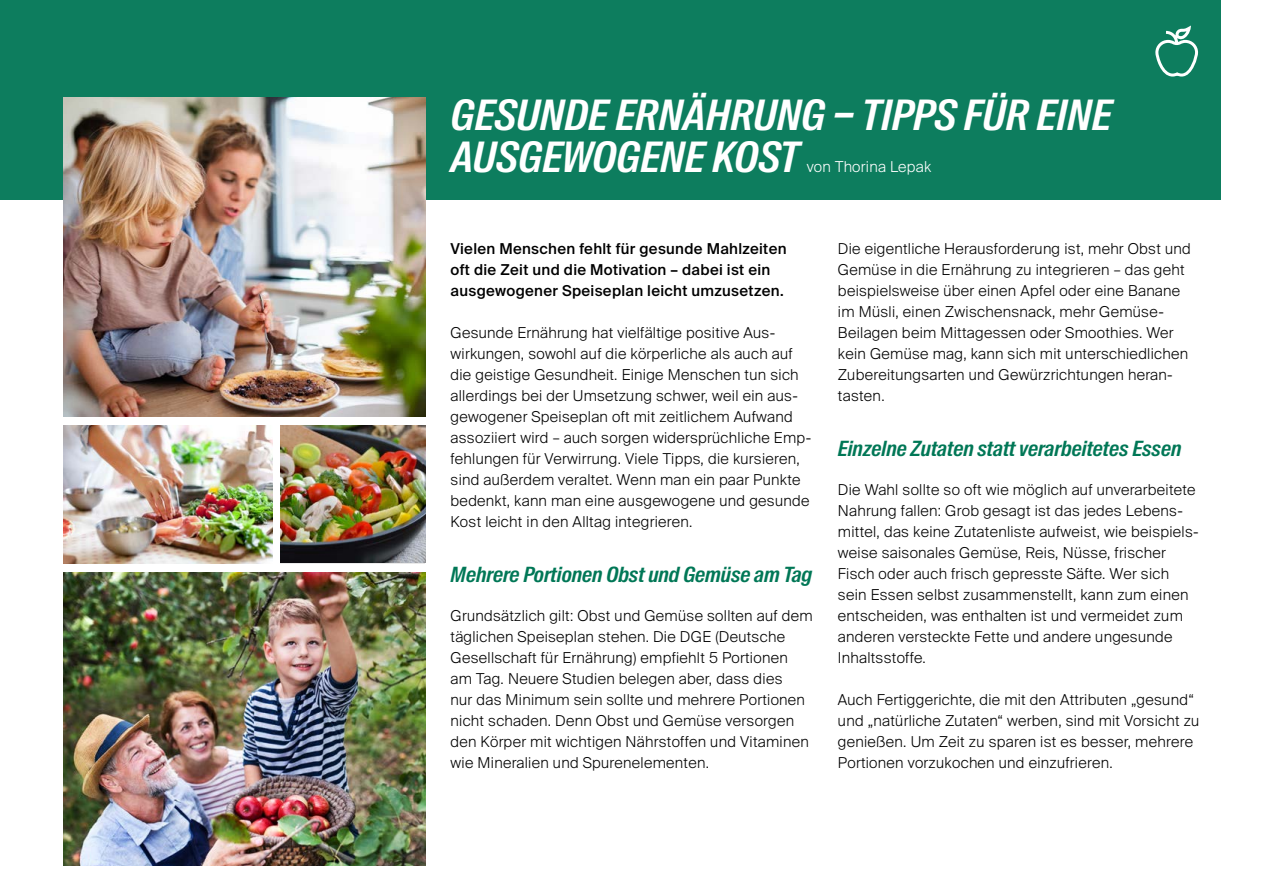
<style>
.page{position:relative;width:1263px;height:893px;background:#fff}
.page>*{position:absolute;margin:0;border:0;box-sizing:border-box;transform-origin:0 0}
.t1{font:italic 600 42px/42px "Suisse Intl Cond";color:#fff}
.t2{font:italic 600 21px "Suisse Intl Cond";color:#007756}
.t3{font:300 15px/21px "Suisse Intl";letter-spacing:.02em;color:#000}
.t4{font:500 15px/21px "Suisse Intl";letter-spacing:.02em;color:#000}
.t5{font:300 15px "Suisse Intl";letter-spacing:.02em;color:#fff}
</style>
<div class="page">
<div style="left:0;top:0;width:1220px;height:199px;background:#0d7d5e"></div>
<img style="left:64px;top:98px;width:361px;height:319px">
<img style="left:64px;top:572px;width:361px;height:294px">
<img style="left:64px;top:425px;width:208px;height:139px">
<img style="left:281px;top:425px;width:144px;height:138px">
<svg style="left:1155px;top:25px;width:44px;height:52px"></svg>
<h1 class="t1" style="left:451px;top:95px;width:662px">GESUNDE ERNÄHRUNG – TIPPS FÜR EINE<br>AUSGEWOGENE KOST</h1>
<p class="t5" style="left:807px;top:158px;width:126px">von Thorina Lepak</p>
<p class="t4" style="left:450px;top:238px;width:337px">Vielen Menschen fehlt für gesunde Mahlzeiten oft die Zeit und die Motivation – dabei ist ein ausgewogener Speiseplan leicht umzusetzen.</p>
<p class="t3" style="left:450px;top:322px;width:362px">Gesunde Ernährung hat vielfältige positive Aus&shy;wirkungen, sowohl auf die körperliche als auch auf die geistige Gesundheit. Einige Menschen tun sich allerdings bei der Umsetzung schwer, weil ein aus&shy;gewogener Speiseplan oft mit zeitlichem Aufwand assoziiert wird – auch sorgen widersprüchliche Emp&shy;fehlungen für Verwirrung. Viele Tipps, die kursieren, sind außerdem veraltet. Wenn man ein paar Punkte bedenkt, kann man eine ausgewogene und gesunde Kost leicht in den Alltag integrieren.</p>
<h2 class="t2" style="left:450px;top:562px;width:363px">Mehrere Portionen Obst und Gemüse am Tag</h2>
<p class="t3" style="left:450px;top:605px;width:363px">Grundsätzlich gilt: Obst und Gemüse sollten auf dem täglichen Speiseplan stehen. Die DGE (Deutsche Gesellschaft für Ernährung) empfiehlt 5 Portionen am Tag. Neuere Studien belegen aber, dass dies<br>nur das Minimum sein sollte und mehrere Portionen nicht schaden. Denn Obst und Gemüse versorgen den Körper mit wichtigen Nährstoffen und Vitaminen wie Mineralien und Spurenelementen.</p>
<p class="t3" style="left:838px;top:238px;width:354px">Die eigentliche Herausforderung ist, mehr Obst und Gemüse in die Ernährung zu integrieren – das geht beispielsweise über einen Apfel oder eine Banane im Müsli, einen Zwischensnack, mehr Gemüse-Beilagen beim Mittagessen oder Smoothies. Wer kein Gemüse mag, kann sich mit unterschiedlichen Zubereitungsarten und Gewürzrichtungen heran&shy;tasten.</p>
<h2 class="t2" style="left:838px;top:436px;width:345px">Einzelne Zutaten statt verarbeitetes Essen</h2>
<p class="t3" style="left:838px;top:479px;width:362px">Die Wahl sollte so oft wie möglich auf unverarbeitete Nahrung fallen: Grob gesagt ist das jedes Lebens&shy;mittel, das keine Zutatenliste aufweist, wie beispiels&shy;weise saisonales Gemüse, Reis, Nüsse, frischer Fisch oder auch frisch gepresste Säfte. Wer sich sein Essen selbst zusammenstellt, kann zum einen entscheiden, was enthalten ist und vermeidet zum anderen versteckte Fette und andere ungesunde Inhaltsstoffe.</p>
<p class="t3" style="left:838px;top:689px;width:363px">Auch Fertiggerichte, die mit den Attributen „gesund“ und „natürliche Zutaten“ werben, sind mit Vorsicht zu genießen. Um Zeit zu sparen ist es besser, mehrere Portionen vorzukochen und einzufrieren.</p>
</div>
